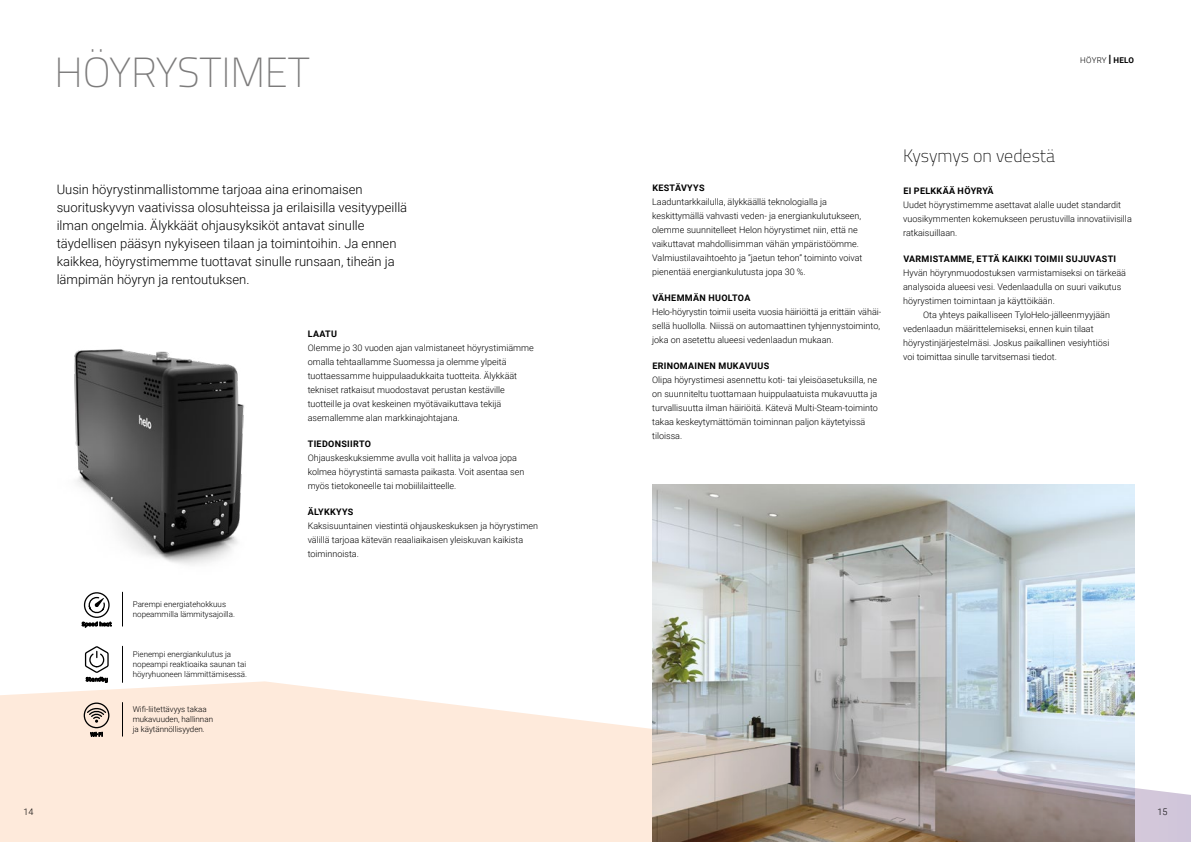
<style>
.page{position:relative;width:1191px;height:842px;background:#fff}
.page>*{position:absolute;margin:0;border:0;box-sizing:border-box;transform-origin:0 0}
.t1{font:100 42px "Titillium";letter-spacing:-.005em;color:#7c7b7b}
.t2{font:100 18px "Titillium";color:#000}
.t3{font:300 13px/18px "Roboto";color:#000}
.t4{font:300 9px/14px "Roboto";color:#000}
.t5{font:700 9px "Roboto";letter-spacing:.035em;color:#000}
.t6{font:300 8px/10px "Roboto";color:#000}
.s1{font-weight:700;font-size:12.8px}
.s2{font-weight:700}
</style>
<div class="page">
<svg style="left:0;top:681px;width:1191px;height:161px"></svg>
<img style="left:74px;top:349px;width:170px;height:216px">
<img style="left:652px;top:485px;width:482px;height:357px">
<hr style="left:122px;top:592px;width:1px;height:34px;background:#000">
<hr style="left:122px;top:646px;width:1px;height:36px;background:#000">
<hr style="left:122px;top:702px;width:1px;height:34px;background:#000">
<svg style="left:84px;top:646px;width:25px;height:37px"></svg>
<svg style="left:82px;top:592px;width:30px;height:35px"></svg>
<svg style="left:90px;top:731px;width:13px;height:5px"></svg>
<svg style="left:86px;top:707px;width:21px;height:16px"></svg>
<div style="left:84px;top:702px;width:25px;height:26px;border:1px solid #000;border-radius:50%"></div>
<h1 class="t1" style="left:55px;top:42px;width:257px">HÖYRYSTIMET</h1>
<p class="t3" style="left:57px;top:180px;width:352px">Uusin höyrystinmallistomme tarjoaa aina erinomaisen suorituskyvyn vaativissa olosuhteissa ja erilaisilla vesityypeillä ilman ongelmia. Älykkäät ohjausyksiköt antavat sinulle täydellisen pääsyn nykyiseen tilaan ja toimintoihin. Ja ennen kaikkea, höyrystimemme tuottavat sinulle runsaan, tiheän ja lämpimän höyryn ja rentoutuksen.</p>
<p class="t6" style="left:133px;top:599px;width:104px">Parempi energiatehokkuus nopeammilla lämmitysajoilla.</p>
<p class="t6" style="left:133px;top:648px;width:116px">Pienempi energiankulutus ja nopeampi reaktioaika saunan tai höyryhuoneen lämmittämisessä.</p>
<p class="t6" style="left:133px;top:704px;width:82px">Wifi-liitettävyys takaa mukavuuden, hallinnan ja käytännöllisyyden.</p>
<p class="t5" style="left:308px;top:327px;width:31px">LAATU</p>
<p class="t4" style="left:308px;top:340px;width:228px">Olemme jo 30 vuoden ajan valmistaneet höyrystimiämme omalla tehtaallamme Suomessa ja olemme ylpeitä tuottaessamme huippulaadukkaita tuotteita. Älykkäät tekniset ratkaisut muodostavat perustan kestäville tuotteille ja ovat keskeinen myötävaikuttava tekijä asemallemme alan markkinajohtajana.</p>
<p class="t5" style="left:308px;top:438px;width:65px">TIEDONSIIRTO</p>
<p class="t4" style="left:308px;top:450px;width:218px">Ohjauskeskuksiemme avulla voit hallita ja valvoa jopa kolmea höyrystintä samasta paikasta. Voit asentaa sen myös tietokoneelle tai mobiililaitteelle.</p>
<p class="t5" style="left:308px;top:506px;width:47px">ÄLYKKYYS</p>
<p class="t4" style="left:308px;top:518px;width:232px">Kaksisuuntainen viestintä ohjauskeskuksen ja höyrystimen välillä tarjoaa kätevän reaaliaikaisen yleiskuvan kaikista toiminnoista.</p>
<p class="t6" style="left:1080px;top:55px;width:55px">HÖYRY <span class="s1">I</span> <span class="s2">HELO</span></p>
<p class="t5" style="left:652px;top:182px;width:54px">KESTÄVYYS</p>
<p class="t4" style="left:652px;top:195px;width:212px">Laaduntarkkailulla, älykkäällä teknologialla ja keskittymällä vahvasti veden- ja energiankulutukseen, olemme suunnitelleet Helon höyrystimet niin, että ne vaikuttavat mahdollisimman vähän ympäristöömme.<br>Valmiustilavaihtoehto ja ”jaetun tehon” toiminto voivat pienentää energiankulutusta jopa 30 %.</p>
<p class="t5" style="left:652px;top:292px;width:100px">VÄHEMMÄN HUOLTOA</p>
<p class="t4" style="left:652px;top:305px;width:231px">Helo-höyrystin toimii useita vuosia häiriöittä ja erittäin vähäi&shy;sellä huollolla. Niissä on automaattinen tyhjennystoiminto, joka on asetettu alueesi vedenlaadun mukaan.</p>
<p class="t5" style="left:652px;top:360px;width:118px">ERINOMAINEN MUKAVUUS</p>
<p class="t4" style="left:652px;top:373px;width:227px">Olipa höyrystimesi asennettu koti- tai yleisöasetuksilla, ne on suunniteltu tuottamaan huippulaatuista mukavuutta ja turvallisuutta ilman häiriöitä. Kätevä Multi-Steam-toiminto takaa keskeytymättömän toiminnan paljon käytetyissä tiloissa.</p>
<h2 class="t2" style="left:903px;top:143px;width:153px">Kysymys on vedestä</h2>
<p class="t5" style="left:903px;top:184px;width:92px">EI PELKKÄÄ HÖYRYÄ</p>
<p class="t4" style="left:903px;top:197px;width:230px">Uudet höyrystimemme asettavat alalle uudet standardit vuosikymmenten kokemukseen perustuvilla innovatiivisilla ratkaisuillaan.</p>
<p class="t5" style="left:903px;top:252px;width:214px">VARMISTAMME, ETTÄ KAIKKI TOIMII SUJUVASTI</p>
<p class="t4" style="left:903px;top:265px;width:224px">Hyvän höyrynmuodostuksen varmistamiseksi on tärkeää</p>
<p class="t4" style="left:903px;top:279px;width:220px">analysoida alueesi vesi. Vedenlaadulla on suuri vaikutus</p>
<p class="t4" style="left:903px;top:293px;width:153px">höyrystimen toimintaan ja käyttöikään.</p>
<p class="t4" style="left:923px;top:307px;width:188px">Ota yhteys paikalliseen TyloHelo-jälleenmyyjään</p>
<p class="t4" style="left:903px;top:321px;width:192px">vedenlaadun määrittelemiseksi, ennen kuin tilaat</p>
<p class="t4" style="left:903px;top:335px;width:208px">höyrystinjärjestelmäsi. Joskus paikallinen vesiyhtiösi</p>
<p class="t4" style="left:903px;top:349px;width:155px">voi toimittaa sinulle tarvitsemasi tiedot.</p>
<p class="t4" style="left:23px;top:804px;width:11px">14</p>
<p class="t4" style="left:1157px;top:804px;width:11px">15</p>
</div>
